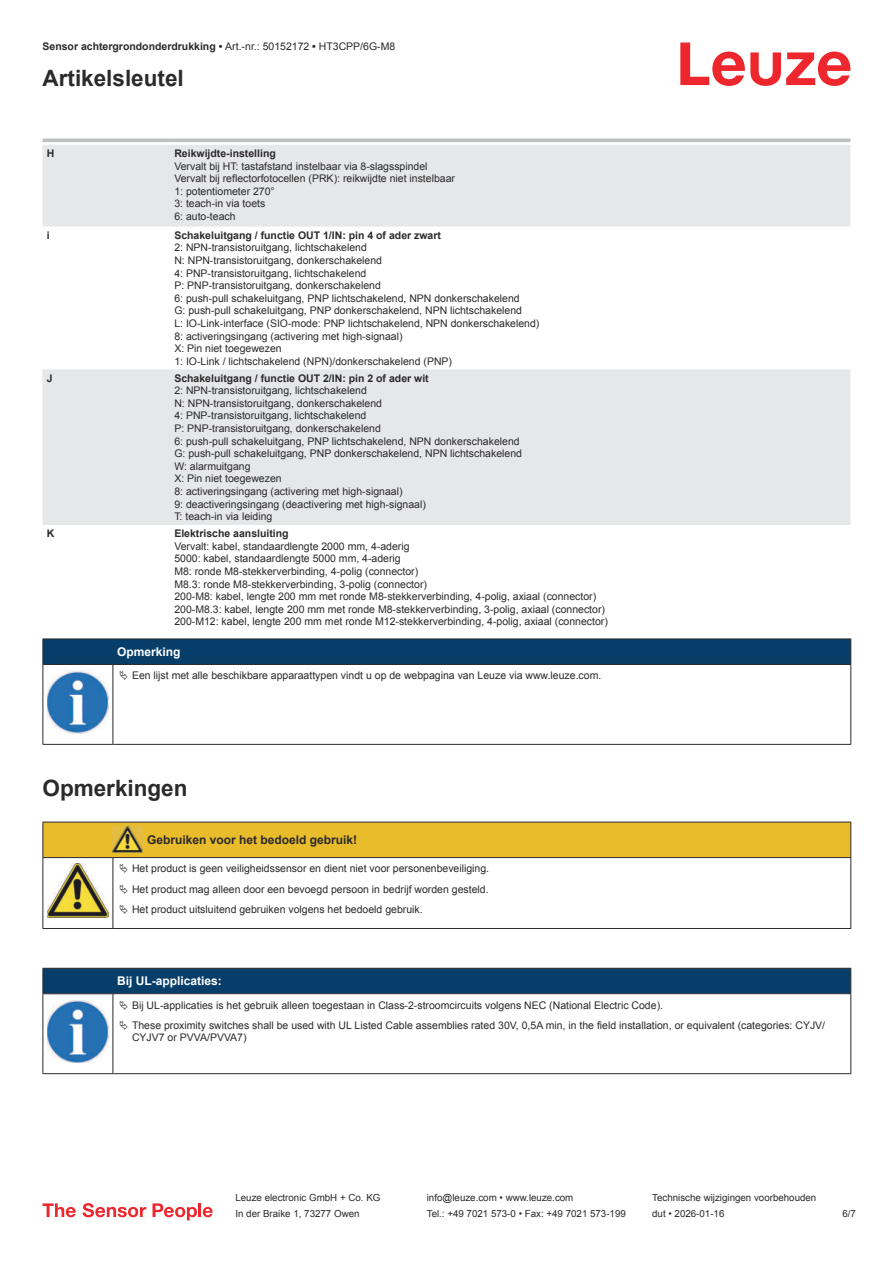
<style>
.page{position:relative;width:893px;height:1263px;background:#fff}
.page>*{position:absolute;margin:0;border:0;box-sizing:border-box;transform-origin:0 0}
.t1{font:700 22.5px "Arial";color:#2b292a}
.t2{font:700 12px "Arial";color:#2b292a}
.t3{font:700 12px "Arial";color:#fff}
.t4{font:10.5px/12.6px "Arial";color:#2b292a}
.t5{font:700 10.5px "Arial";color:#2b292a}
.t6{font:9.75px "Arial";color:#2b292a}
.s1{font-weight:400}
</style>
<div class="page">
<svg style="left:680px;top:43px;width:170px;height:43px"></svg>
<svg style="left:43px;top:145px;width:807px;height:380px;fill:#e6e7e9"></svg>
<hr style="left:43px;top:139px;width:127px;height:3px;background:#bdbfc1">
<hr style="left:170px;top:139px;width:680px;height:3px;background:#bdbfc1">
<svg style="left:43px;top:1203px;width:33px;height:14px"></svg>
<svg style="left:83px;top:1203px;width:63px;height:14px"></svg>
<svg style="left:153px;top:1203px;width:44px;height:17px"></svg>
<hr style="left:198px;top:1203px;width:3px;height:14px;background:#ed272d">
<svg style="left:203px;top:1207px;width:10px;height:10px"></svg>
<svg style="left:44px;top:665px;width:806px;height:79px"></svg>
<hr style="left:43px;top:638px;width:70px;height:1px;background:#2b292a">
<hr style="left:43px;top:664px;width:70px;height:1px;background:#2b292a">
<hr style="left:113px;top:638px;width:738px;height:1px;background:#2b292a">
<div style="left:43px;top:639px;width:808px;height:25px;background:#063d69"></div>
<hr style="left:113px;top:664px;width:738px;height:1px;background:#2b292a">
<hr style="left:43px;top:665px;width:1px;height:75px;background:#2b292a">
<hr style="left:113px;top:665px;width:1px;height:75px;background:#2b292a">
<hr style="left:850px;top:665px;width:1px;height:75px;background:#2b292a">
<hr style="left:43px;top:744px;width:70px;height:1px;background:#2b292a">
<hr style="left:113px;top:744px;width:738px;height:1px;background:#2b292a">
<img style="left:47px;top:671px;width:61px;height:63px">
<div style="left:115px;top:665px;width:734px;height:21px;background:#fff"></div>
<hr style="left:43px;top:928px;width:70px;height:1px;background:#2b292a">
<hr style="left:113px;top:928px;width:30px;height:1px;background:#2b292a">
<hr style="left:143px;top:928px;width:708px;height:1px;background:#2b292a">
<hr style="left:43px;top:994px;width:1px;height:75px;background:#2b292a">
<hr style="left:113px;top:994px;width:1px;height:75px;background:#2b292a">
<hr style="left:850px;top:994px;width:1px;height:75px;background:#2b292a">
<hr style="left:43px;top:1073px;width:70px;height:1px;background:#2b292a">
<hr style="left:113px;top:1073px;width:738px;height:1px;background:#2b292a">
<img style="left:47px;top:1048px;width:58px;height:15px">
<svg style="left:43px;top:822px;width:808px;height:106px"></svg>
<svg style="left:43px;top:968px;width:808px;height:80px"></svg>
<p class="t5" style="left:43px;top:43px;width:354px">Sensor achtergrondonderdrukking • <span class="s1">Art.-nr.: 50152172</span> • <span class="s1">HT3CPP/6G-M8</span></p>
<h1 class="t1" style="left:43px;top:70px;width:143px">Artikelsleutel</h1>
<p class="t5" style="left:47px;top:149px;width:9px">H</p>
<p class="t5" style="left:174px;top:149px;width:103px">Reikwijdte-instelling</p>
<p class="t4" style="left:174px;top:161px;width:282px">Vervalt bij HT: tastafstand instelbaar via 8-slagsspindel Vervalt bij reflectorfotocellen (PRK): reikwijdte niet instelbaar 1: potentiometer 270°<br>3: teach-in via toets<br>6: auto-teach</p>
<p class="t5" style="left:47px;top:231px;width:4px">i</p>
<p class="t5" style="left:174px;top:231px;width:268px">Schakeluitgang / functie OUT 1/IN: pin 4 of ader zwart</p>
<p class="t4" style="left:174px;top:242px;width:367px">2: NPN-transistoruitgang, lichtschakelend<br>N: NPN-transistoruitgang, donkerschakelend<br>4: PNP-transistoruitgang, lichtschakelend<br>P: PNP-transistoruitgang, donkerschakelend<br>6: push-pull schakeluitgang, PNP lichtschakelend, NPN donkerschakelend<br>G: push-pull schakeluitgang, PNP donkerschakelend, NPN lichtschakelend<br>L: IO-Link-interface (SIO-mode: PNP lichtschakelend, NPN donkerschakelend)<br>8: activeringsingang (activering met high-signaal)<br>X: Pin niet toegewezen<br>1: IO-Link / lichtschakelend (NPN)/donkerschakelend (PNP)</p>
<p class="t5" style="left:47px;top:374px;width:7px">J</p>
<p class="t5" style="left:174px;top:374px;width:256px">Schakeluitgang / functie OUT 2/IN: pin 2 of ader wit</p>
<p class="t4" style="left:174px;top:385px;width:349px">2: NPN-transistoruitgang, lichtschakelend<br>N: NPN-transistoruitgang, donkerschakelend<br>4: PNP-transistoruitgang, lichtschakelend<br>P: PNP-transistoruitgang, donkerschakelend<br>6: push-pull schakeluitgang, PNP lichtschakelend, NPN donkerschakelend G: push-pull schakeluitgang, PNP donkerschakelend, NPN lichtschakelend W: alarmuitgang<br>X: Pin niet toegewezen<br>8: activeringsingang (activering met high-signaal)<br>9: deactiveringsingang (deactivering met high-signaal)<br>T: teach-in via leiding</p>
<p class="t5" style="left:47px;top:529px;width:9px">K</p>
<p class="t5" style="left:174px;top:529px;width:116px">Elektrische aansluiting</p>
<p class="t4" style="left:174px;top:541px;width:435px">Vervalt: kabel, standaardlengte 2000 mm, 4-aderig<br>5000: kabel, standaardlengte 5000 mm, 4-aderig<br>M8: ronde M8-stekkerverbinding, 4-polig (connector)<br>M8.3: ronde M8-stekkerverbinding, 3-polig (connector)<br>200-M8: kabel, lengte 200 mm met ronde M8-stekkerverbinding, 4-polig, axiaal (connector)<br>200-M8.3: kabel, lengte 200 mm met ronde M8-stekkerverbinding, 3-polig, axiaal (connector)<br>200-M12: kabel, lengte 200 mm met ronde M12-stekkerverbinding, 4-polig, axiaal (connector)</p>
<p class="t3" style="left:117px;top:647px;width:65px">Opmerking</p>
<p class="t4" style="left:132px;top:670px;width:471px">Een lijst met alle beschikbare apparaattypen vindt u op de webpagina van Leuze via www.leuze.com.</p>
<h1 class="t1" style="left:43px;top:779px;width:147px">Opmerkingen</h1>
<p class="t2" style="left:147px;top:835px;width:212px">Gebruiken voor het bedoeld gebruik!</p>
<p class="t4" style="left:132px;top:859px;width:359px;line-height:20.2px;text-align:justify">Het product is geen veiligheidssensor en dient niet voor personenbeveiliging.<br>Het product mag alleen door een bevoegd persoon in bedrijf worden gesteld.<br>Het product uitsluitend gebruiken volgens het bedoeld gebruik.</p>
<p class="t3" style="left:117px;top:976px;width:106px">Bij UL-applicaties:</p>
<p class="t4" style="left:132px;top:996px;width:695px;line-height:20.2px">Bij UL-applicaties is het gebruik alleen toegestaan in Class-2-stroomcircuits volgens NEC (National Electric Code).<br>These proximity switches shall be used with UL Listed Cable assemblies rated 30V, 0,5A min, in the field installation, or equivalent (categories: CYJV/</p>
<p class="t4" style="left:132px;top:1032px;width:116px">CYJV7 or PVVA/PVVA7)</p>
<p class="t6" style="left:235px;top:1194px;width:146px">Leuze electronic GmbH + Co. KG</p>
<p class="t6" style="left:427px;top:1194px;width:148px">info@leuze.com • www.leuze.com</p>
<p class="t6" style="left:652px;top:1194px;width:166px">Technische wijzigingen voorbehouden</p>
<p class="t6" style="left:235px;top:1210px;width:126px">In der Braike 1, 73277 Owen</p>
<p class="t6" style="left:427px;top:1210px;width:201px">Tel.: +49 7021 573-0 • Fax: +49 7021 573-199</p>
<p class="t6" style="left:652px;top:1210px;width:74px">dut • 2026-01-16</p>
<p class="t6" style="left:842px;top:1210px;width:15px">6 /7</p>
</div>
